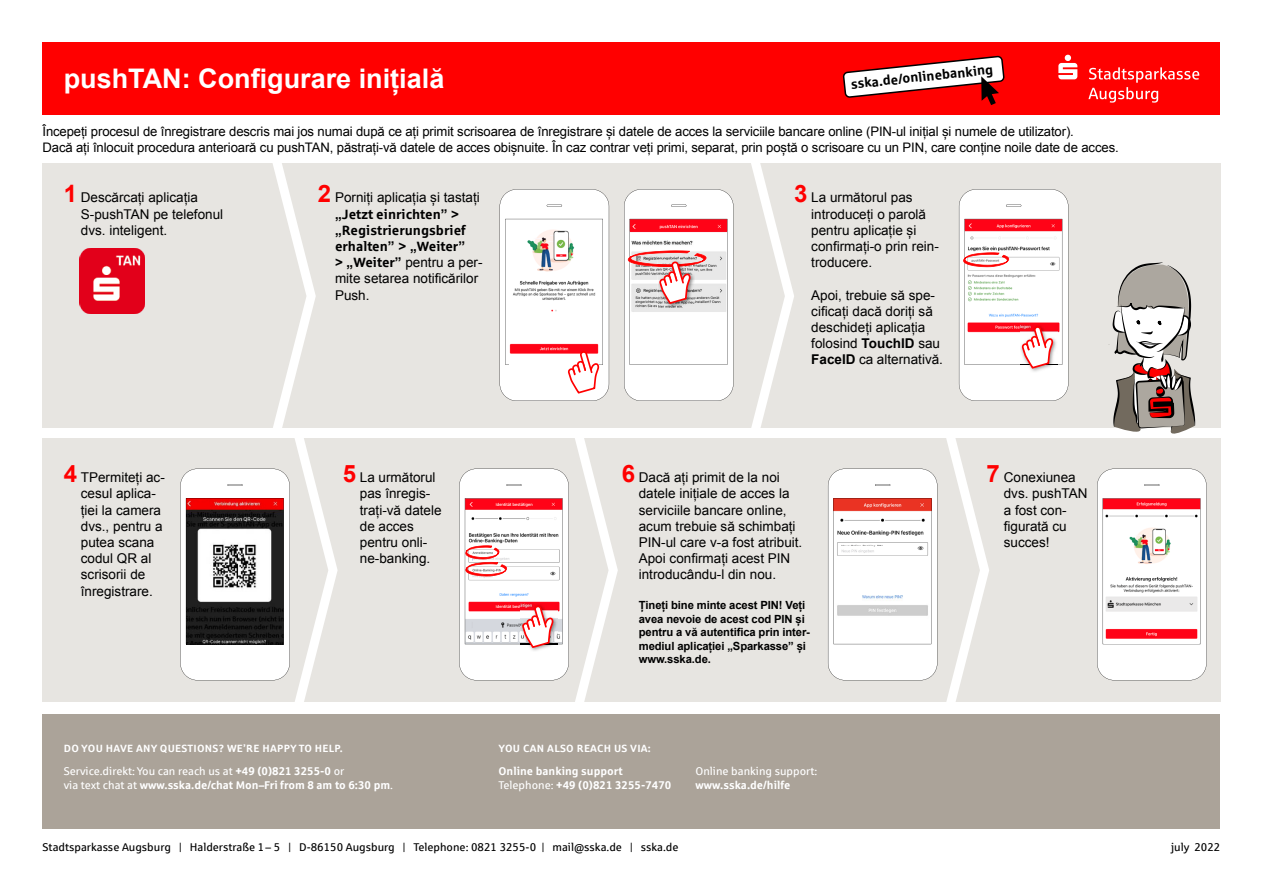
<style>
.page{position:relative;width:1263px;height:893px;background:#fff}
.page>*{position:absolute;margin:0;border:0;box-sizing:border-box;transform-origin:0 0}
.t1{font:700 27px "Arial";color:#fff}
.t2{font:13.5px/16.2px "Arial";color:#000}
.t3{font:700 13.5px/16.2px "Sparkasse Rg";color:#000}
.t4{font:13.2px/15.8px "Arial";letter-spacing:-.01em;color:#000}
.t5{font:700 11.25px/13.5px "Sparkasse Rg";color:#fff}
.t6{font:700 11.25px/13.5px "Arial";letter-spacing:-.01em;color:#000}
.t7{font:11.25px "Sparkasse Rg";color:#000}
.t8{font:11.25px "Sparkasse Rg";color:#fff}
.t9{font:700 10.5px "Sparkasse Rg";letter-spacing:.025em;color:#fff}
.s1{font-weight:700;font-size:24px;color:#f00}
.s2{font-weight:700}
.s3{font-family:"Arial"}
.s4{font-family:"Sparkasse Rg";font-weight:700}
.s5{font-weight:400}
</style>
<div class="page">
<div style="left:43px;top:164px;width:1178px;height:538px;background:#e7e5e1"></div>
<svg style="left:750px;top:163px;width:44px;height:265px"></svg>
<div style="left:43px;top:43px;width:1177px;height:72px;background:#f00"></div>
<div style="left:28px;top:428px;width:1207px;height:9px;background:#fff"></div>
<svg style="left:1112px;top:262px;width:83px;height:176px"></svg>
<img style="left:80px;top:248px;width:65px;height:66px">
<svg style="left:945px;top:437px;width:44px;height:265px"></svg>
<svg style="left:500px;top:189px;width:109px;height:212px;background:#f5eaea"></svg>
<svg style="left:624px;top:189px;width:109px;height:212px"></svg>
<svg style="left:959px;top:189px;width:109px;height:212px;background:#f7dedf"></svg>
<svg style="left:180px;top:163px;width:158px;height:539px"></svg>
<svg style="left:459px;top:437px;width:159px;height:265px"></svg>
<svg style="left:828px;top:469px;width:109px;height:211px;background:#f5eceb"></svg>
<svg style="left:1097px;top:469px;width:109px;height:211px;background:#f4e8e8"></svg>
<img style="left:1105px;top:618px;width:93px;height:26px">
<svg style="left:843px;top:56px;width:162px;height:49px"></svg>
<svg style="left:1088px;top:67px;width:111px;height:36px"></svg>
<svg style="left:1058px;top:55px;width:19px;height:24px"></svg>
<div style="left:43px;top:714px;width:1177px;height:115px;background:#aba399"></div>
<h1 class="t1" style="left:64px;top:61px;width:382px">pushTAN: Configurare inițială</h1>
<p class="t3" style="left:850px;top:75px;width:145px;rotate:-6deg">sska.de/onlinebanking</p>
<p class="t4" style="left:43px;top:124px;width:1078px">Începeți procesul de înregistrare descris mai jos numai după ce ați primit scrisoarea de înregistrare și datele de acces la serviciile bancare online (PIN-ul inițial și numele de utilizator).<br>Dacă ați înlocuit procedura anterioară cu pushTAN, păstrați-vă datele de acces obișnuite. În caz contrar veți primi, separat, prin poștă o scrisoare cu un PIN, care conține noile date de acces.</p>
<p class="t2" style="left:81px;top:190px;width:144px;text-indent:-17px"><span class="s1">1</span> Descărcați aplicația<br>S-pushTAN pe telefonul dvs. inteligent.</p>
<p class="t2" style="left:318px;top:190px;width:163px"><span class="s1">2</span> Porniți aplicația și tastați</p>
<p class="t2" style="left:811px;top:190px;width:129px;text-indent:-17px"><span class="s1">3</span> La următorul pas introduceți o parolă pentru aplicație și confirmați-o prin rein&shy;troducere.</p>
<p class="t2" style="left:811px;top:287px;width:133px">Apoi, trebuie să spe&shy;cificați dacă doriți să deschideți aplicația folosind <span class="s2">TouchID</span> sau<br><span class="s2">FaceID</span> ca alternativă.</p>
<p class="t3" style="left:335px;top:205px;width:132px"><span class="s3">„</span>Jetzt einrichten<span class="s3">” ˃ „</span>Registrierungsbrief erhalten<span class="s3">” ˃ „</span>Weiter<span class="s3">”</span></p>
<p class="t2" style="left:335px;top:255px;width:149px"><span class="s2">˃ „</span><span class="s4">Weiter</span><span class="s2">”</span> pentru a per&shy;mite setarea notificărilor<br>Push.</p>
<p class="t2" style="left:81px;top:470px;width:86px;text-indent:-17px"><span class="s1">4</span> ТPermiteți ac&shy;cesul aplica&shy;ției la camera dvs., pentru a putea scana codul QR al scrisorii de înregistrare.</p>
<p class="t2" style="left:639px;top:470px;width:165px;text-indent:-17px"><span class="s1">6</span> Dacă ați primit de la noi datele inițiale de acces la serviciile bancare online, acum trebuie să schimbați<br>PIN-ul care v-a fost atribuit.<br>Apoi confirmați acest PIN introducându-l din nou.</p>
<p class="t6" style="left:639px;top:599px;width:173px">Țineți bine minte acest PIN! Veți avea nevoie de acest cod PIN și pentru a vă autentifica prin inter&shy;mediul aplicației „Sparkasse” și www.sska.de.</p>
<p class="t2" style="left:360px;top:470px;width:83px;text-indent:-17px"><span class="s1">5</span> La următorul pas înregis&shy;trați-vă datele de acces pentru onli&shy;ne-banking.</p>
<p class="t9" style="left:64px;top:742px;width:280px">DO YOU HAVE ANY QUESTIONS? WE’RE HAPPY TO HELP.</p>
<p class="t5" style="left:64px;top:764px;width:331px"><span class="s5">Service.direkt: You can reach us at</span> +49 (0)821 3255-0 <span class="s5">or<br>via text chat at</span> www.sska.de/chat Mon–Fri from 8 am to 6:30 pm<span class="s5">.</span></p>
<p class="t5" style="left:498px;top:764px;width:174px">Online banking support<br><span class="s5">Telephone:</span> +49 (0)821 3255-7470</p>
<p class="t9" style="left:498px;top:742px;width:154px">YOU CAN ALSO REACH US VIA:</p>
<p class="t8" style="left:695px;top:764px;width:123px">Online banking support:</p>
<p class="t5" style="left:695px;top:778px;width:96px">www.sska.de/hilfe</p>
<p class="t2" style="left:1004px;top:470px;width:85px;text-indent:-17px"><span class="s1">7</span> Conexiunea dvs. pushTAN a fost con&shy;figurată cu succes!</p>
<p class="t7" style="left:43px;top:840px;width:637px">Stadtsparkasse Augsburg | Halderstraße 1 – 5 | D-86150 Augsburg | Telephone: 0821 3255-0 | mail@sska.de | sska.de</p>
<p class="t7" style="left:1171px;top:840px;width:51px">july 2022</p>
</div>
